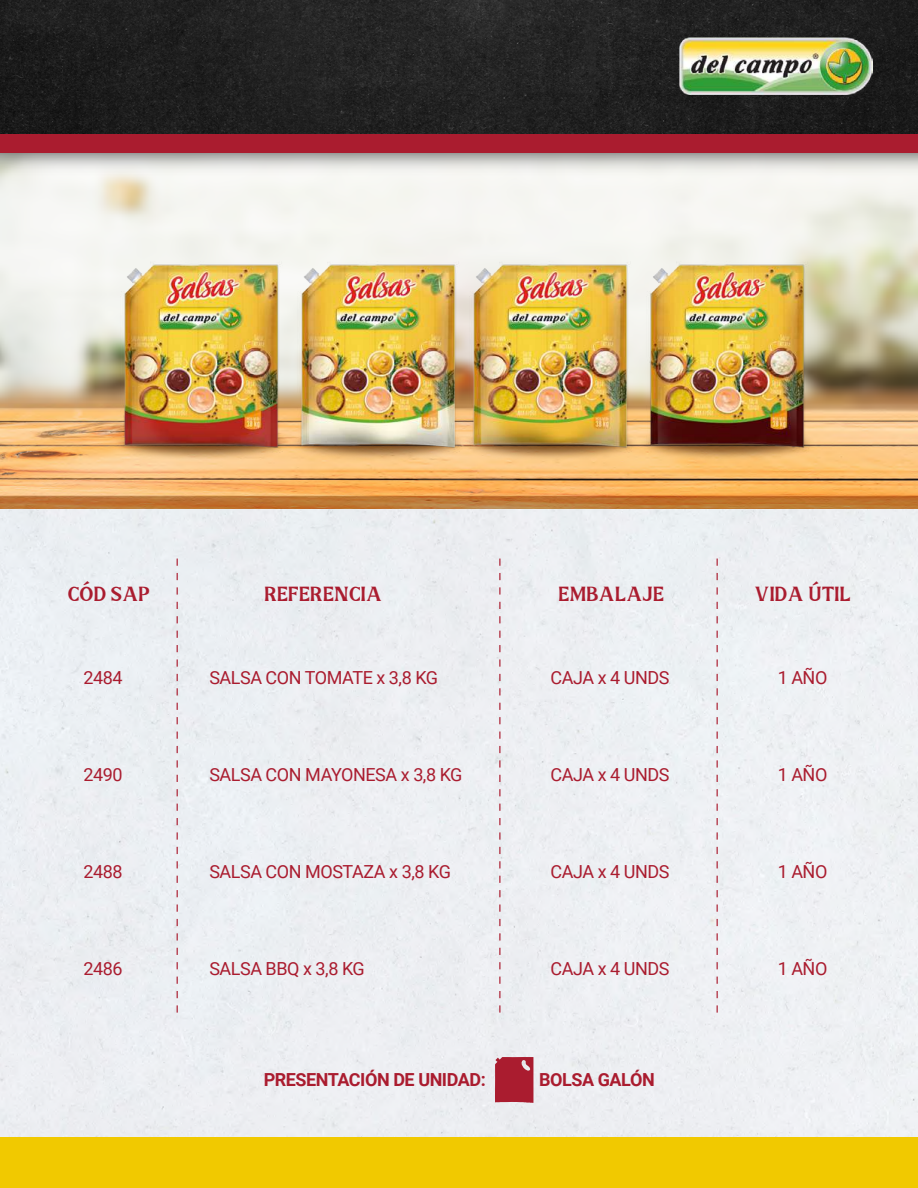
<style>
.page{position:relative;width:918px;height:1188px;background:#fff}
.page>*{position:absolute;margin:0;border:0;box-sizing:border-box;transform-origin:0 0}
.t1{font:600 19.5px "Teresa";letter-spacing:-.025em;color:#aa1c2f}
.t2{font:18px "Roboto";letter-spacing:-.025em;color:#aa1c2f}
.t3{font:700 18px "Roboto";letter-spacing:-.025em;color:#aa1c2f}
</style>
<div class="page">
<img style="left:0;top:182px;width:918px;height:327px">
<div style="left:0;top:0;width:918px;height:153px;background:#aa1c2f"></div>
<img style="left:0;top:0;width:918px;height:134px">
<div style="left:0;top:1137px;width:918px;height:51px;background:#f1c900"></div>
<img style="left:342px;top:461px;width:68px;height:46px">
<img style="left:306px;top:255px;width:140px;height:206px">
<img style="left:61px;top:379px;width:281px;height:128px">
<img style="left:97px;top:255px;width:209px;height:206px">
<img style="left:410px;top:379px;width:176px;height:128px">
<img style="left:446px;top:255px;width:176px;height:206px">
<img style="left:586px;top:379px;width:281px;height:128px">
<img style="left:622px;top:255px;width:209px;height:206px">
<svg style="left:177px;top:559px;width:1px;height:456px"></svg>
<svg style="left:499px;top:559px;width:2px;height:456px"></svg>
<svg style="left:716px;top:559px;width:2px;height:456px"></svg>
<img style="left:680px;top:38px;width:193px;height:57px">
<svg style="left:495px;top:1057px;width:38px;height:46px"></svg>
<p class="t1" style="left:68px;top:578px;width:84px">CÓD SAP</p>
<p class="t1" style="left:264px;top:578px;width:120px">REFERENCIA</p>
<p class="t1" style="left:558px;top:578px;width:108px">EMBALAJE</p>
<p class="t1" style="left:754px;top:578px;width:98px">VIDA ÚTIL</p>
<p class="t2" style="left:83px;top:665px;width:41px">2484</p>
<p class="t2" style="left:209px;top:665px;width:230px">SALSA CON TOMATE x 3,8 KG</p>
<p class="t2" style="left:551px;top:665px;width:120px">CAJA x 4 UNDS</p>
<p class="t2" style="left:778px;top:665px;width:51px">1 AÑO</p>
<p class="t2" style="left:83px;top:762px;width:41px">2490</p>
<p class="t2" style="left:209px;top:762px;width:255px">SALSA CON MAYONESA x 3,8 KG</p>
<p class="t2" style="left:551px;top:762px;width:120px">CAJA x 4 UNDS</p>
<p class="t2" style="left:778px;top:762px;width:51px">1 AÑO</p>
<p class="t2" style="left:83px;top:859px;width:41px">2488</p>
<p class="t2" style="left:209px;top:859px;width:243px">SALSA CON MOSTAZA x 3,8 KG</p>
<p class="t2" style="left:551px;top:859px;width:120px">CAJA x 4 UNDS</p>
<p class="t2" style="left:778px;top:859px;width:51px">1 AÑO</p>
<p class="t2" style="left:83px;top:956px;width:41px">2486</p>
<p class="t2" style="left:209px;top:956px;width:157px">SALSA BBQ x 3,8 KG</p>
<p class="t2" style="left:551px;top:956px;width:120px">CAJA x 4 UNDS</p>
<p class="t2" style="left:778px;top:956px;width:51px">1 AÑO</p>
<p class="t3" style="left:264px;top:1067px;width:224px">PRESENTACIÓN DE UNIDAD:</p>
<p class="t3" style="left:539px;top:1067px;width:117px">BOLSA GALÓN</p>
</div>
